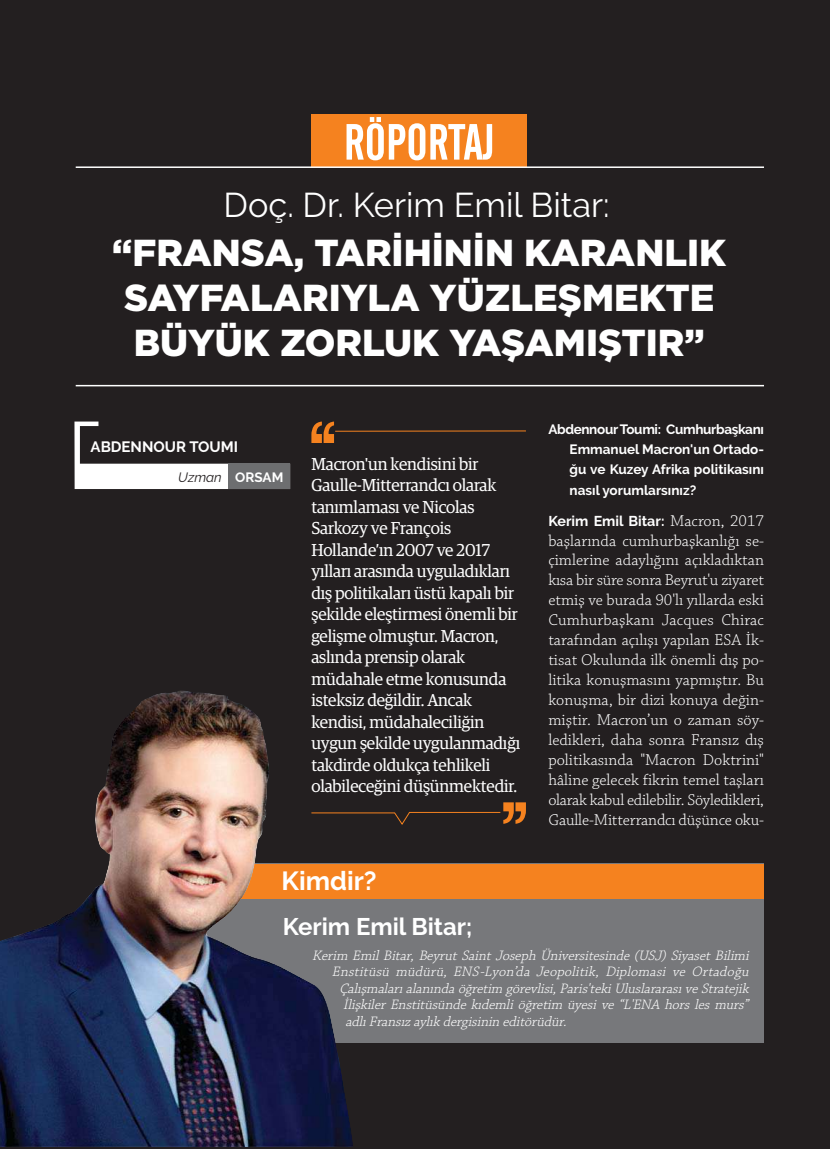
<style>
.page{position:relative;width:830px;height:1149px;background:#fff}
.page>*{position:absolute;margin:0;border:0;box-sizing:border-box;transform-origin:0 0}
.t1{font:50.4px "Alternate Gothic No 2 BT";color:#fff}
.t2{font:900 37.5px/45px "Gotham";color:#fff;text-align:center}
.t3{font:34.2px "Raleway";color:#fff}
.t4{font:700 26.25px "Raleway";color:#fff}
.t5{font:700 24px "Raleway";color:#fff}
.t6{font:17.25px/21.5px "Guardian Egyp";letter-spacing:-.01em;color:#fff}
.t7{font:300 16.5px/20px "Chaparral Pro";letter-spacing:-.01em;color:#fff;text-align:justify}
.t8{font:700 15px "Raleway";color:#fff}
.t9{font:italic 300 14.4px "Chaparral Pro";letter-spacing:-.005em;color:#fff}
.t10{font:700 14.25px "Raleway";color:#fff}
.t11{font:700 13.5px/20.1px "Raleway";color:#fff;text-align:justify}
.t12{font:italic 13.5px "Raleway";color:#231f20}
.s1{font-weight:700;font-style:normal;color:#fff}
.s2{font-family:"Chaparral Pro";font-weight:300;font-size:16.5px}
</style>
<div class="page">
<div style="left:0;top:0;width:829px;height:1148px;background:#231f20"></div>
<div style="left:160px;top:862px;width:603px;height:180px;background:#77787b"></div>
<div style="left:162px;top:864px;width:601px;height:34px;background:#f5821f"></div>
<div style="left:311px;top:114px;width:216px;height:53px;background:#f5821f"></div>
<hr style="left:76px;top:166px;width:687px;height:2px;background:#fff">
<hr style="left:76px;top:385px;width:687px;height:1px;background:#fff">
<hr style="left:335px;top:430px;width:190px;height:1px;background:#f5821f">
<svg style="left:311px;top:421px;width:23px;height:22px"></svg>
<svg style="left:353px;top:802px;width:172px;height:23px"></svg>
<svg style="left:74px;top:421px;width:154px;height:68px"></svg>
<div style="left:228px;top:463px;width:62px;height:26px;background:#6d6e70"></div>
<img style="left:0;top:690px;width:353px;height:456px">
<h1 class="t1" style="left:343px;top:124px;width:152px">RÖPORTAJ</h1>
<h3 class="t3" style="left:223px;top:192px;width:387px">Doç. Dr. Kerim Emil Bitar:</h3>
<h2 class="t2" style="left:112px;top:234px;width:615px">“FRANSA, TARİHİNİN KARANLIK<br>SAYFALARIYLA YÜZLEŞMEKTE<br>BÜYÜK ZORLUK YAŞAMIŞTIR”</h2>
<p class="t8" style="left:90px;top:441px;width:149px">ABDENNOUR TOUMI</p>
<p class="t12" style="left:178px;top:469px;width:107px">Uzman <span class="s1">ORSAM</span></p>
<p class="t6" style="left:311px;top:453px;width:210px">Macron'un kendisini bir<br>Gaulle-Mitterrandcı olarak tanımlaması ve Nicolas<br>Sarkozy ve François<br>Hollande’ın 2007 ve 2017 yılları arasında uyguladıkları dış politikaları üstü kapalı bir şekilde eleştirmesi önemli bir gelişme olmuştur. Macron, aslında prensip olarak müdahale etme konusunda isteksiz değildir. Ancak kendisi, müdahaleciliğin uygun şekilde uygulanmadığı takdirde oldukça tehlikeli olabileceğini düşünmektedir.</p>
<h3 class="t4" style="left:281px;top:870px;width:96px">Kimdir?</h3>
<p class="t11" style="left:569px;top:420px;width:196px;text-indent:-21px">Abdennour Toumi: Cumhurbaşkanı Emmanuel Macron'un Ortado&shy;ğu ve Kuzey Afrika politikasını nasıl yorumlarsınız?</p>
<p class="t10" style="left:548px;top:515px;width:217px">Kerim Emil Bitar: <span class="s2">Macron, 2017</span></p>
<p class="t7" style="left:548px;top:531px;width:217px">başlarında cumhurbaşkanlığı se&shy;çimlerine adaylığını açıkladıktan kısa bir süre sonra Beyrut'u ziyaret etmiş ve burada 90'lı yıllarda eski Cumhurbaşkanı Jacques Chirac tarafından açılışı yapılan ESA İk&shy;tisat Okulunda ilk önemli dış po&shy;litika konuşmasını yapmıştır. Bu konuşma, bir dizi konuya değin&shy;miştir. Macron’un o zaman söy&shy;ledikleri, daha sonra Fransız dış politikasında "Macron Doktrini" hâline gelecek fikrin temel taşları olarak kabul edilebilir. Söyledikleri, Gaulle-Mitterrandcı düşünce oku-</p>
<h3 class="t5" style="left:282px;top:916px;width:191px">Kerim Emil Bitar;</h3>
<p class="t9" style="left:312px;top:949px;width:440px">Kerim Emil Bitar, Beyrut Saint Joseph Üniversitesinde (USJ) Siyaset Bilimi</p>
<p class="t9" style="left:332px;top:965px;width:421px">Enstitüsü müdürü, ENS-Lyon’da Jeopolitik, Diplomasi ve Ortadoğu</p>
<p class="t9" style="left:339px;top:982px;width:410px">Çalışmalarıalanında öğretim görevlisi,Paris'tekiUluslararasıve Stratejik</p>
<p class="t9" style="left:343px;top:998px;width:409px">İlişkiler Enstitüsünde kıdemli öğretim üyesi ve “L'ENA hors les murs”</p>
<p class="t9" style="left:345px;top:1015px;width:225px">adlıFransız aylık dergisinin editörüdür.</p>
</div>
